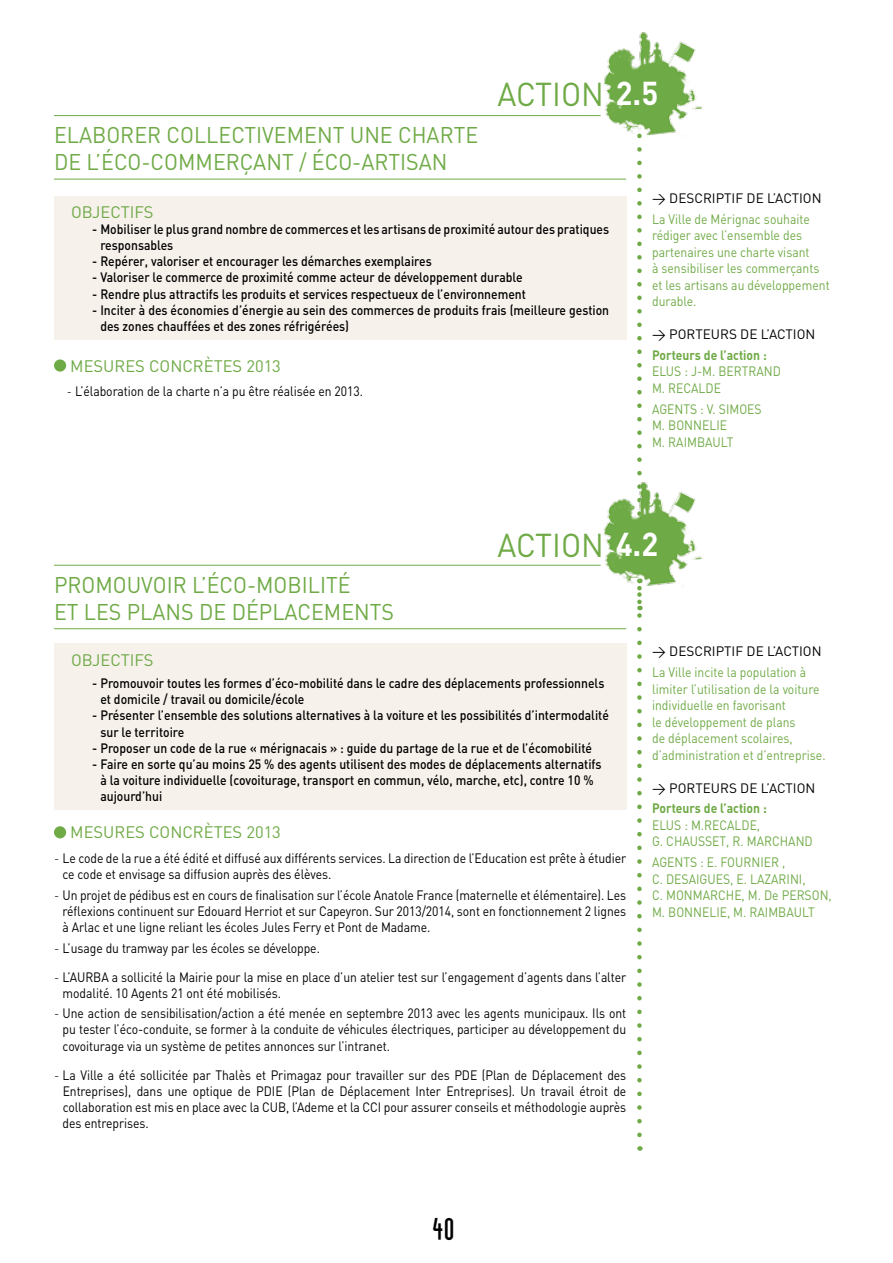
<style>
.page{position:relative;width:893px;height:1263px;background:#fff}
.page>*{position:absolute;margin:0;border:0;box-sizing:border-box;transform-origin:0 0}
.t1{font:32.7px "DIN";color:#6faa46;scale:.95 1}
.t2{font:700 32.7px "DIN";color:#fff;scale:.95 1}
.t3{font:28.95px "Pixochrome";color:#000}
.t4{font:22.5px/27px "DIN";color:#6faa46;scale:.95 1}
.t5{font:16.5px "DIN";color:#6faa46}
.t6{font:13.5px/16.2px "DIN";letter-spacing:-.005em;color:#000;text-align:justify;scale:.9 1}
.t7{font:500 13.5px/16.2px "DIN";color:#000;scale:.9 1}
.t8{font:13.5px/16.5px "DIN";color:#6faa46;scale:.9 1}
.t9{font:13.5px "DIN";letter-spacing:-.005em;color:#000}
.t10{font:700 13.5px "DIN";color:#6faa46;scale:.9 1}
.s1{font-weight:300}
</style>
<div class="page">
<svg style="left:637px;top:201px;width:5px;height:934px"></svg>
<img style="left:595px;top:32px;width:107px;height:161px">
<img style="left:595px;top:472px;width:108px;height:123px">
<div style="left:54px;top:826px;width:12px;height:12px;background:#6faa46;border-radius:50%"></div>
<div style="left:54px;top:359px;width:12px;height:13px;background:#6faa46;border-radius:50%"></div>
<div style="left:54px;top:196px;width:572px;height:143px;background:#f7f1eb"></div>
<hr style="left:54px;top:115px;width:547px;height:1px;background:#6faa46">
<hr style="left:54px;top:179px;width:572px;height:1px;background:#6faa46">
<div style="left:54px;top:644px;width:572px;height:166px;background:#f7f1eb"></div>
<hr style="left:54px;top:565px;width:547px;height:1px;background:#6faa46">
<hr style="left:54px;top:628px;width:572px;height:1px;background:#6faa46">
<h3 class="t4" style="left:54px;top:121px;width:28px">Elaborercollectivementunecharte del</h3>
<h3 class="t4" style="left:96px;top:148px;width:20px">’éco</h3>
<h3 class="t4" style="left:142px;top:148px;width:26px">-commer</h3>
<h3 class="t4" style="left:240px;top:148px;width:26px">çant</h3>
<h3 class="t4" style="left:299px;top:148px;width:21px">/ éco</h3>
<h3 class="t4" style="left:352px;top:148px;width:24px">-artisan</h3>
<h1 class="t1" style="left:497px;top:74px;width:36px">Action</h1>
<p class="t5" style="left:71px;top:201px;width:21px">Objectifs</p>
<p class="t7" style="left:100px;top:220px;width:567px;text-indent:-8px">- Mobiliser le plus grand nombre de commerces et les artisans de proximité autour des pratiques responsables</p>
<p class="t7" style="left:92px;top:253px;width:379px">- Repérer, valoriser et encourager les démarches exemplaires</p>
<p class="t7" style="left:92px;top:269px;width:480px">- Valoriser le commerce de proximité comme acteur de développement durable</p>
<p class="t7" style="left:92px;top:285px;width:483px">- Rendre plus attractifs les produits et services respectueux de l’environnement</p>
<p class="t7" style="left:100px;top:301px;width:567px;text-indent:-8px">- I nciter à des économies d’énergie au sein des commerces de produits frais (meilleure gestion des zones chauffées et des zones réfrigérées)</p>
<p class="t5" style="left:70px;top:355px;width:25px">Mesuresconcr</p>
<p class="t5" style="left:204px;top:355px;width:18px">ètes</p>
<p class="t5" style="left:246px;top:355px;width:36px">2013</p>
<p class="t6" style="left:67px;top:383px;width:328px"><span class="s1">-</span> L’élaboration de la charte n’a pu être réalisée en 2013.</p>
<h1 class="t2" style="left:616px;top:72px;width:46px">2.5</h1>
<p class="t9" style="left:652px;top:190px;width:35px">&gt; Descriptifdel</p>
<p class="t9" style="left:773px;top:190px;width:11px">’action</p>
<p class="t8" style="left:652px;top:210px;width:199px">La Ville de Mérignac souhaite rédiger avec l’ensemble des partenaires une charte visant<br>à sensibiliser les commerçants et les artisans au développement durable.</p>
<p class="t9" style="left:652px;top:326px;width:35px">&gt; Porteursdel</p>
<p class="t9" style="left:767px;top:326px;width:11px">’action</p>
<p class="t10" style="left:652px;top:346px;width:129px">Porteurs de l’action :</p>
<p class="t8" style="left:652px;top:363px;width:15px">Elus</p>
<p class="t8" style="left:652px;top:363px;width:145px;text-indent:32px">: J-M. BERTRAND<br>M. RECALDE</p>
<p class="t8" style="left:652px;top:400px;width:16px">Agents</p>
<p class="t8" style="left:652px;top:400px;width:123px;text-indent:48px">: V. SIMOES<br>M. BONNELIE<br>M. RAIMBAULT</p>
<h3 class="t4" style="left:54px;top:571px;width:28px">Promouvoirl</h3>
<h3 class="t4" style="left:201px;top:571px;width:20px">’éco</h3>
<h3 class="t4" style="left:247px;top:571px;width:22px">-mobilité</h3>
<h3 class="t4" style="left:54px;top:598px;width:14px">etlesplansdedéplacements</h3>
<h1 class="t1" style="left:497px;top:524px;width:36px">Action</h1>
<h1 class="t2" style="left:616px;top:522px;width:46px">4.2</h1>
<p class="t5" style="left:71px;top:649px;width:21px">Objectifs</p>
<p class="t7" style="left:100px;top:674px;width:562px;text-indent:-8px">- Promouvoir toutes les formes d’éco-mobilité dans le cadre des déplacements professionnels et domicile / travail ou domicile/école</p>
<p class="t7" style="left:100px;top:707px;width:567px;text-indent:-8px">- Présenter l’ensemble des solutions alternatives à la voiture et les possibilités d’intermodalité sur le territoire</p>
<p class="t7" style="left:92px;top:739px;width:557px">- Proposer un code de la rue « mérignacais » : guide du partage de la rue et de l’écomobilité</p>
<p class="t7" style="left:100px;top:755px;width:558px;text-indent:-8px">- Faire en sorte qu’au moins 25 % des agents utilisent des modes de déplacements alternatifs à la voiture individuelle (covoiturage, transport en commun, vélo, marche, etc), contre 10 % aujourd’hui</p>
<p class="t5" style="left:70px;top:822px;width:25px">Mesuresconcr</p>
<p class="t5" style="left:204px;top:822px;width:18px">ètes</p>
<p class="t5" style="left:246px;top:822px;width:36px">2013</p>
<p class="t6" style="left:63px;top:850px;width:628px;text-indent:-9px"><span class="s1">-</span> Le code de la rue a été édité et diffusé aux différents services. La direction de l’Education est prête à étudier ce code et envisage sa diffusion auprès des élèves.</p>
<p class="t6" style="left:63px;top:886px;width:628px;text-indent:-8px"><span class="s1">-</span> Un projet de pédibus est en cours de finalisation sur l’école Anatole France (maternelle et élémentaire). Les réflexions continuent sur Edouard Herriot et sur Capeyron. Sur 2013/2014, sont en fonctionnement 2 lignes à Arlac et une ligne reliant les écoles Jules Ferry et Pont de Madame.</p>
<p class="t6" style="left:54px;top:939px;width:295px"><span class="s1">-</span> L’usage du tramway par les écoles se développe.</p>
<p class="t6" style="left:63px;top:968px;width:628px;text-indent:-9px"><span class="s1">-</span> L’AURBA a sollicité la Mairie pour la mise en place d’un atelier test sur l’engagement d’agents dans l’alter modalité. 10 Agents 21 ont été mobilisés.</p>
<p class="t6" style="left:63px;top:1005px;width:628px;text-indent:-9px"><span class="s1">-</span> Une action de sensibilisation/action a été menée en septembre 2013 avec les agents municipaux. Ils ont pu tester l’éco-conduite, se former à la conduite de véhicules électriques, participer au développement du covoiturage via un système de petites annonces sur l’intranet.</p>
<p class="t6" style="left:63px;top:1066px;width:628px;text-indent:-9px"><span class="s1">-</span> La Ville a été sollicitée par Thalès et Primagaz pour travailler sur des PDE (Plan de Déplacement des Entreprises), dans une optique de PDIE (Plan de Déplacement Inter Entreprises). Un travail étroit de collaboration est mis en place avec la CUB, l’Ademe et la CCI pour assurer conseils et méthodologie auprès des entreprises.</p>
<p class="t9" style="left:652px;top:643px;width:35px">&gt; Descriptifdel</p>
<p class="t9" style="left:773px;top:643px;width:11px">’action</p>
<p class="t8" style="left:652px;top:664px;width:192px">La Ville incite la population à limiter l’utilisation de la voiture individuelle en favorisant<br>le développement de plans<br>de déplacement scolaires, d’administration et d’entreprise.</p>
<p class="t9" style="left:652px;top:779px;width:35px">&gt; Porteursdel</p>
<p class="t9" style="left:767px;top:779px;width:11px">’action</p>
<p class="t10" style="left:652px;top:800px;width:129px">Porteurs de l’action :</p>
<p class="t8" style="left:652px;top:816px;width:15px">Elus</p>
<p class="t8" style="left:652px;top:816px;width:180px;text-indent:32px">: M. RECALDE,<br>G. CHAUSSET, R. MARCHAND</p>
<p class="t8" style="left:652px;top:854px;width:16px">Agents</p>
<p class="t8" style="left:652px;top:854px;width:201px;text-indent:48px">: E. FOURNIER ,<br>C. DESAIGUES, E. LAZARINI,<br>C. MONMARCHE, M. De PERSON,<br>M. BONNELIE, M. RAIMBAULT</p>
<h2 class="t3" style="left:429px;top:1218px;width:30px">40</h2>
</div>
